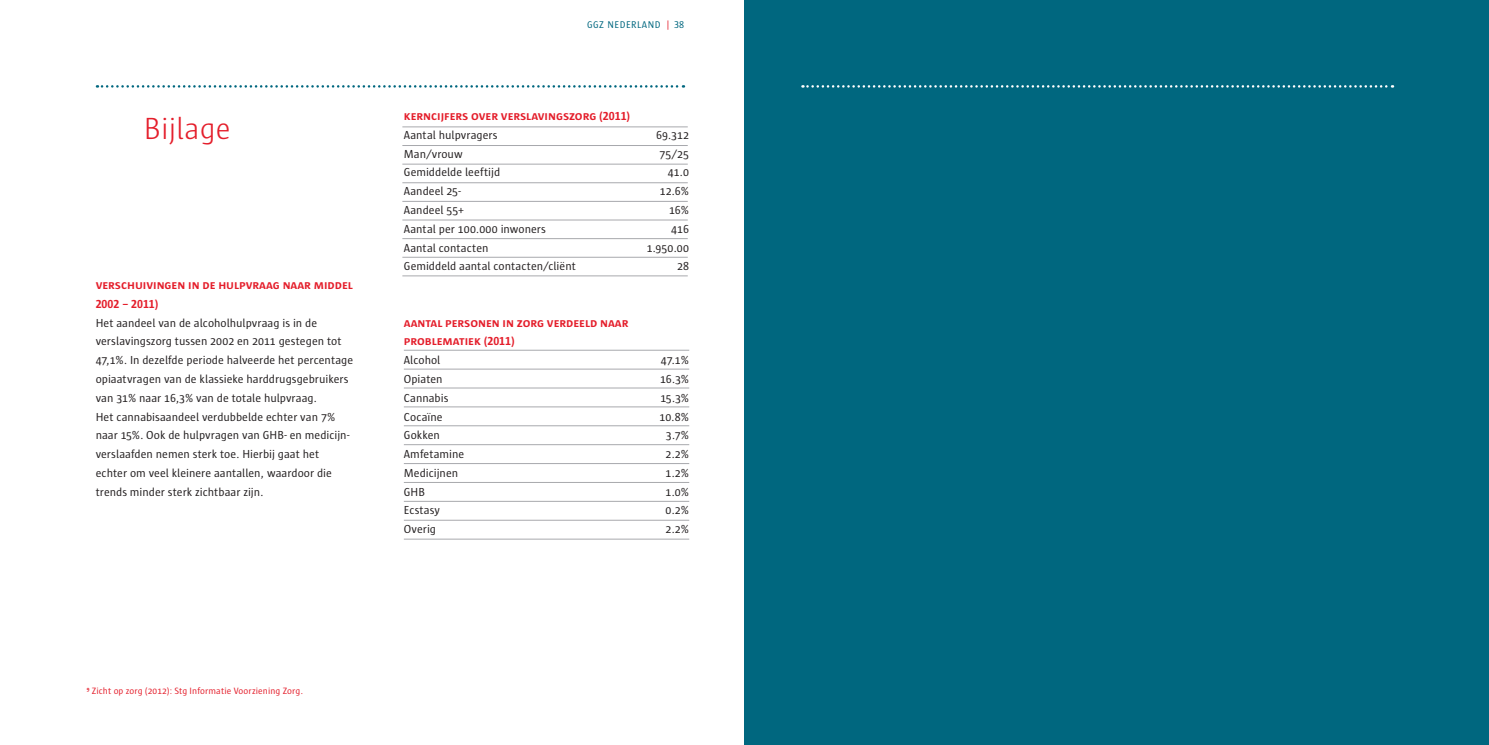
<style>
.page{position:relative;width:1489px;height:745px;background:#fff}
.page>*{position:absolute;margin:0;border:0;box-sizing:border-box;transform-origin:0 0}
.t1{font:300 31.25px "Sun";color:#e41e2b}
.t2{font:11.88px/18.8px "Sun";color:#231f20}
.t3{font:700 11.88px/18.8px "Sun SC";color:#e41e2b}
.t4{font:10px "Sun SC";letter-spacing:.05em;color:#00677f}
.t5{font:9.38px "Sun";letter-spacing:.01em;color:#e41e2b}
.s1{color:#e41e2b}
</style>
<div class="page">
<svg style="left:97px;top:85px;width:587px;height:3px"></svg>
<div style="left:744px;top:0;width:744px;height:744px;background:#00677f"></div>
<svg style="left:802px;top:85px;width:590px;height:3px"></svg>
<hr style="left:402px;top:126px;width:285px;height:1px;background:#a8a9ad">
<hr style="left:402px;top:145px;width:285px;height:1px;background:#a8a9ad">
<hr style="left:402px;top:164px;width:285px;height:1px;background:#a8a9ad">
<hr style="left:402px;top:182px;width:285px;height:1px;background:#a8a9ad">
<hr style="left:402px;top:201px;width:285px;height:1px;background:#a8a9ad">
<hr style="left:402px;top:219px;width:285px;height:1px;background:#a8a9ad">
<hr style="left:402px;top:238px;width:285px;height:1px;background:#a8a9ad">
<hr style="left:402px;top:257px;width:285px;height:1px;background:#a8a9ad">
<hr style="left:402px;top:275px;width:285px;height:1px;background:#a8a9ad">
<hr style="left:404px;top:349px;width:285px;height:1px;background:#a8a9ad">
<hr style="left:404px;top:368px;width:285px;height:1px;background:#a8a9ad">
<hr style="left:404px;top:387px;width:285px;height:1px;background:#a8a9ad">
<hr style="left:404px;top:406px;width:285px;height:1px;background:#a8a9ad">
<hr style="left:404px;top:425px;width:285px;height:1px;background:#a8a9ad">
<hr style="left:404px;top:444px;width:285px;height:1px;background:#a8a9ad">
<hr style="left:404px;top:463px;width:285px;height:1px;background:#a8a9ad">
<hr style="left:404px;top:482px;width:285px;height:1px;background:#a8a9ad">
<hr style="left:404px;top:519px;width:285px;height:1px;background:#a8a9ad">
<hr style="left:404px;top:500px;width:285px;height:1px;background:#a8a9ad">
<hr style="left:404px;top:538px;width:285px;height:1px;background:#a8a9ad">
<h1 class="t1" style="left:144px;top:112px;width:89px">Bijlage</h1>
<p class="t3" style="left:96px;top:275px;width:259px">verschuivingen in de hulpvraag naar middel<br>2002 – 2011)</p>
<p class="t2" style="left:96px;top:313px;width:259px">Het aandeel van de alcoholhulpvraag is in de verslavingszorg tussen 2002 en 2011 gestegen tot 47,1%. In dezelfde periode halveerde het percentage opiaatvragen van de klassieke harddrugsgebruikers van 31% naar 16,3% van de totale hulpvraag.<br>Het cannabisaandeel verdubbelde echter van 7% naar 15%. Ook de hulpvragen van GHB- en medicijn&shy;verslaafden nemen sterk toe. Hierbij gaat het echter om veel kleinere aantallen, waardoor die trends minder sterk zichtbaar zijn.</p>
<p class="t4" style="left:587px;top:19px;width:84px">GGZ NEDERLAND <span class="s1">|</span></p>
<p class="t3" style="left:404px;top:107px;width:228px">kerncijfers over verslavingszorg (2011)</p>
<p class="t2" style="left:404px;top:125px;width:95px">Aantal hulpvragers</p>
<p class="t2" style="left:656px;top:125px;width:34px">69.312</p>
<p class="t2" style="left:404px;top:144px;width:60px">Man/vrouw</p>
<p class="t2" style="left:659px;top:144px;width:31px">75/25</p>
<p class="t2" style="left:404px;top:163px;width:98px">Gemiddelde leeftijd</p>
<p class="t2" style="left:667px;top:163px;width:23px">41.0</p>
<p class="t2" style="left:404px;top:182px;width:59px">Aandeel 25-</p>
<p class="t2" style="left:659px;top:182px;width:31px">12.6%</p>
<p class="t2" style="left:404px;top:200px;width:62px">Aandeel 55+</p>
<p class="t2" style="left:669px;top:200px;width:21px">16%</p>
<p class="t2" style="left:404px;top:219px;width:144px">Aantal per 100.000 inwoners</p>
<p class="t2" style="left:671px;top:219px;width:19px">416</p>
<p class="t2" style="left:404px;top:238px;width:86px">Aantal contacten</p>
<p class="t2" style="left:646px;top:238px;width:44px">1.950.00</p>
<p class="t2" style="left:404px;top:257px;width:173px">Gemiddeld aantal contacten/cliënt</p>
<p class="t2" style="left:677px;top:257px;width:13px">28</p>
<p class="t3" style="left:404px;top:313px;width:226px">aantal personen in zorg verdeeld naar problematiek (2011)</p>
<p class="t2" style="left:404px;top:350px;width:38px">Alcohol</p>
<p class="t2" style="left:661px;top:350px;width:30px">47.1%</p>
<p class="t2" style="left:404px;top:369px;width:40px">Opiaten</p>
<p class="t2" style="left:660px;top:369px;width:30px">16.3%</p>
<p class="t2" style="left:404px;top:388px;width:46px">Cannabis</p>
<p class="t2" style="left:660px;top:388px;width:30px">15.3%</p>
<p class="t2" style="left:404px;top:407px;width:40px">Cocaïne</p>
<p class="t2" style="left:659px;top:407px;width:31px">10.8%</p>
<p class="t2" style="left:404px;top:425px;width:37px">Gokken</p>
<p class="t2" style="left:665px;top:425px;width:25px">3.7%</p>
<p class="t2" style="left:404px;top:444px;width:62px">Amfetamine</p>
<p class="t2" style="left:665px;top:444px;width:25px">2.2%</p>
<p class="t2" style="left:404px;top:463px;width:56px">Medicijnen</p>
<p class="t2" style="left:665px;top:463px;width:25px">1.2%</p>
<p class="t2" style="left:404px;top:482px;width:23px">GHB</p>
<p class="t2" style="left:665px;top:482px;width:25px">1.0%</p>
<p class="t2" style="left:404px;top:501px;width:38px">Ecstasy</p>
<p class="t2" style="left:665px;top:501px;width:25px">0.2%</p>
<p class="t2" style="left:404px;top:519px;width:34px">Overig</p>
<p class="t2" style="left:665px;top:519px;width:25px">2.2%</p>
<p class="t5" style="left:87px;top:685px;width:218px"><sup>9</sup> Zicht op zorg (2012): Stg Informatie Voorziening Zorg.</p>
</div>
